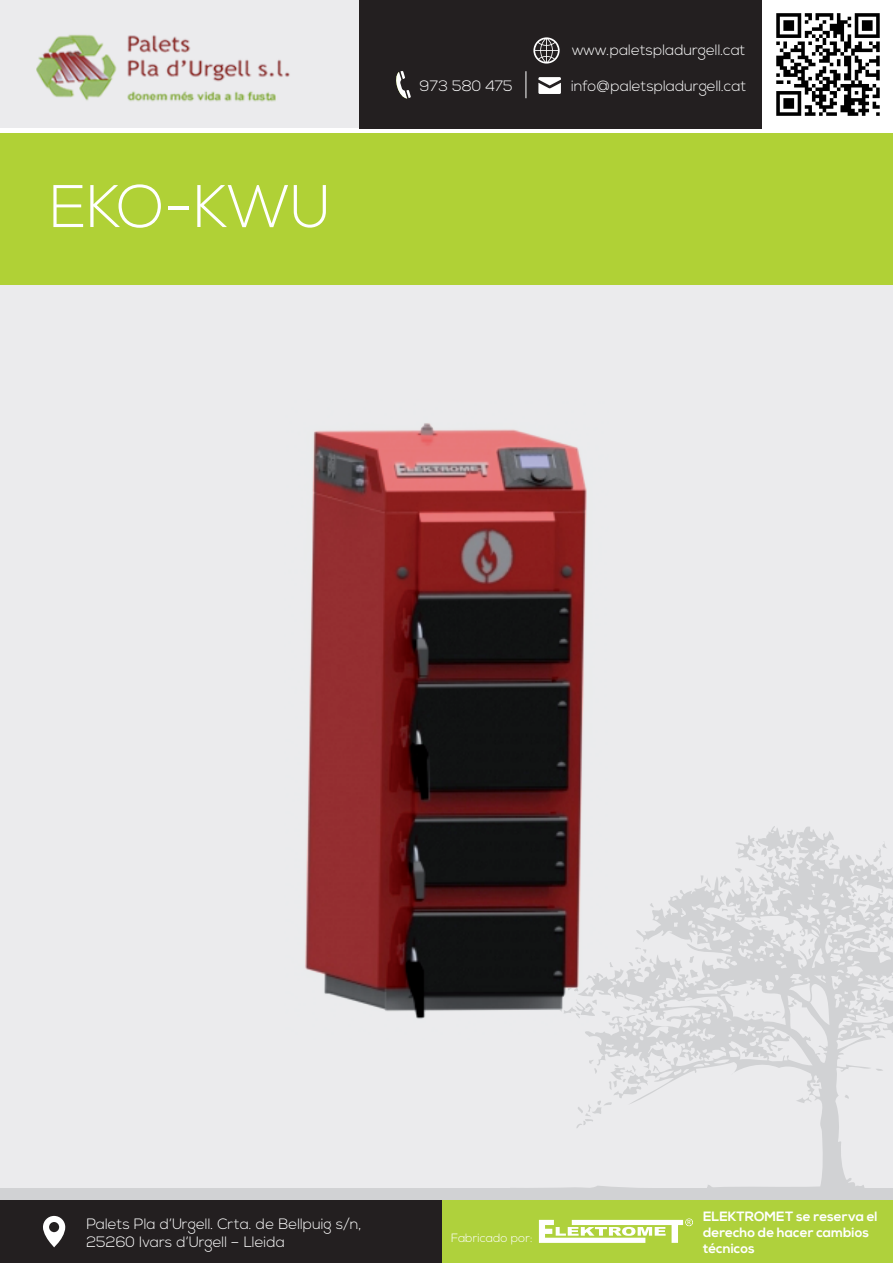
<style>
.page{position:relative;width:893px;height:1263px;background:#e6e7e9}
.page>*{position:absolute;margin:0;border:0;box-sizing:border-box;transform-origin:0 0}
.t1{font:300 60px "Nexa";color:#fff}
.t2{font:300 15px/18px "Nexa";color:#fff}
.t3{font:700 13.5px/16.2px "Nexa";color:#fff}
.t4{font:300 12px "Nexa";color:#fff}
</style>
<div class="page">
<svg style="left:569px;top:826px;width:324px;height:362px"></svg>
<div style="left:1px;top:1188px;width:892px;height:63px;background:#d1d2d4"></div>
<div style="left:0;top:1200px;width:444px;height:63px;background:#231f20"></div>
<svg style="left:43px;top:1216px;width:22px;height:31px"></svg>
<div style="left:0;top:129px;width:893px;height:155px;background:#b0d136"></div>
<img style="left:37px;top:34px;width:253px;height:68px">
<hr style="left:0;top:129px;width:893px;height:4px;background:#fff">
<div style="left:359px;top:0;width:534px;height:129px;background:#231f20"></div>
<svg style="left:533px;top:37px;width:27px;height:27px"></svg>
<svg style="left:526px;top:71px;width:1px;height:27px"></svg>
<svg style="left:538px;top:77px;width:23px;height:17px"></svg>
<svg style="left:396px;top:71px;width:15px;height:28px"></svg>
<img style="left:762px;top:0;width:131px;height:129px">
<div style="left:0;top:299px;width:435px;height:594px;background:#ebebed"></div>
<div style="left:626px;top:579px;width:267px;height:232px;background:#ebebed"></div>
<img style="left:305px;top:423px;width:303px;height:617px">
<div style="left:442px;top:1200px;width:451px;height:63px;background:#afd13c"></div>
<svg style="left:539px;top:1218px;width:154px;height:25px"></svg>
<p class="t1" style="left:50px;top:172px;width:283px">EKO-KWU</p>
<p class="t2" style="left:572px;top:42px;width:175px">www.paletspladurgell.cat</p>
<p class="t2" style="left:419px;top:78px;width:95px">973 580 475</p>
<p class="t2" style="left:571px;top:77px;width:177px">info@paletspladurgell.cat</p>
<p class="t2" style="left:86px;top:1215px;width:276px">Palets Pla d’Urgell. Crta. de Bellpuig s/n,<br>25260 Ivars d’Urgell – Lleida</p>
<p class="t3" style="left:703px;top:1209px;width:176px">ELEKTROMET se reserva el derecho de hacer cambios técnicos</p>
<p class="t3" style="left:703px;top:1215px;width:162px">ELEKTROMET es reserva</p>
<p class="t4" style="left:455px;top:1231px;width:73px">Fabricat per:</p>
<p class="t3" style="left:706px;top:1231px;width:172px">el dret de fer canvis tècnics</p>
<p class="t4" style="left:451px;top:1231px;width:83px">Fabricado por:</p>
</div>
